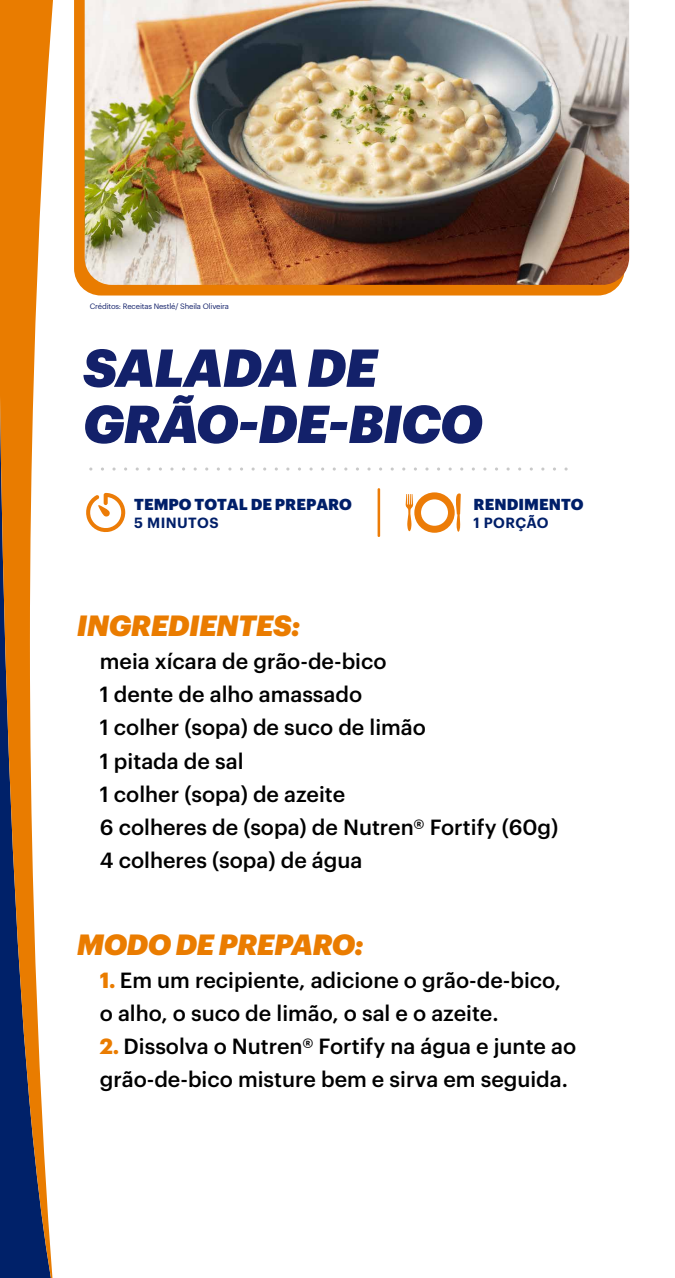
<style>
.page{position:relative;width:675px;height:1278px;background:#fff}
.page>*{position:absolute;margin:0;border:0;box-sizing:border-box;transform-origin:0 0}
.t1{font:italic 900 52.19px "Graphik";letter-spacing:-.02em;color:#13216a}
.t2{font:italic 900 28.69px "Graphik";letter-spacing:-.02em;color:#ea7c00}
.t3{font:500 21.5px/33px "Graphik";color:#000}
.t4{font:900 15.56px "Graphik";color:#001f69}
.t5{font:600 14.44px "Graphik";letter-spacing:.025em;color:#001f69}
.t6{font:7.62px "Graphik";letter-spacing:-.02em;color:#13216a}
.s1{font-weight:700;color:#ea7c00}
</style>
<div class="page">
<svg style="left:0;top:0;width:53px;height:1277px"></svg>
<svg style="left:85px;top:395px;width:397px;height:48px"></svg>
<svg style="left:89px;top:467px;width:477px;height:3px"></svg>
<svg style="left:406px;top:492px;width:55px;height:41px"></svg>
<svg style="left:86px;top:493px;width:40px;height:39px"></svg>
<hr style="left:378px;top:488px;width:2px;height:49px;background:#ec7c07">
<svg style="left:74px;top:0;width:545px;height:295px;background:#e98008"></svg>
<img style="left:85px;top:0;width:544px;height:285px">
<p class="t6" style="left:90px;top:300px;width:141px">Créditos: Receitas Nestlé/ Sheila Oliveira</p>
<h1 class="t1" style="left:83px;top:327px;width:296px">SALADA DE</h1>
<p class="t4" style="left:134px;top:492px;width:219px">TEMPO TOTAL DE PREPARO</p>
<p class="t5" style="left:134px;top:511px;width:86px">5 MINUTOS</p>
<p class="t4" style="left:474px;top:492px;width:111px">RENDIMENTO</p>
<p class="t5" style="left:474px;top:511px;width:77px">1 PORÇÃO</p>
<h2 class="t2" style="left:77px;top:603px;width:225px">INGREDIENTES:</h2>
<p class="t3" style="left:100px;top:643px;width:460px">meia xícara de grão-de-bico<br>1 dente de alho amassado<br>1 colher (sopa) de suco de limão<br>1 pitada de sal<br>1 colher (sopa) de azeite<br>6 colheres de (sopa) de Nutren® Fortify (60g)<br>4 colheres (sopa) de água</p>
<h2 class="t2" style="left:77px;top:922px;width:288px">MODO DE PREPARO:</h2>
<p class="t3" style="left:100px;top:962px;width:463px"><span class="s1">1.</span> Em um recipiente, adicione o grão-de-bico, o alho, o suco de limão, o sal e o azeite.</p>
<p class="t3" style="left:100px;top:1028px;width:478px"><span class="s1">2.</span> Dissolva o Nutren® Fortify na água e junte ao grão-de-bico misture bem e sirva em seguida.</p>
</div>
